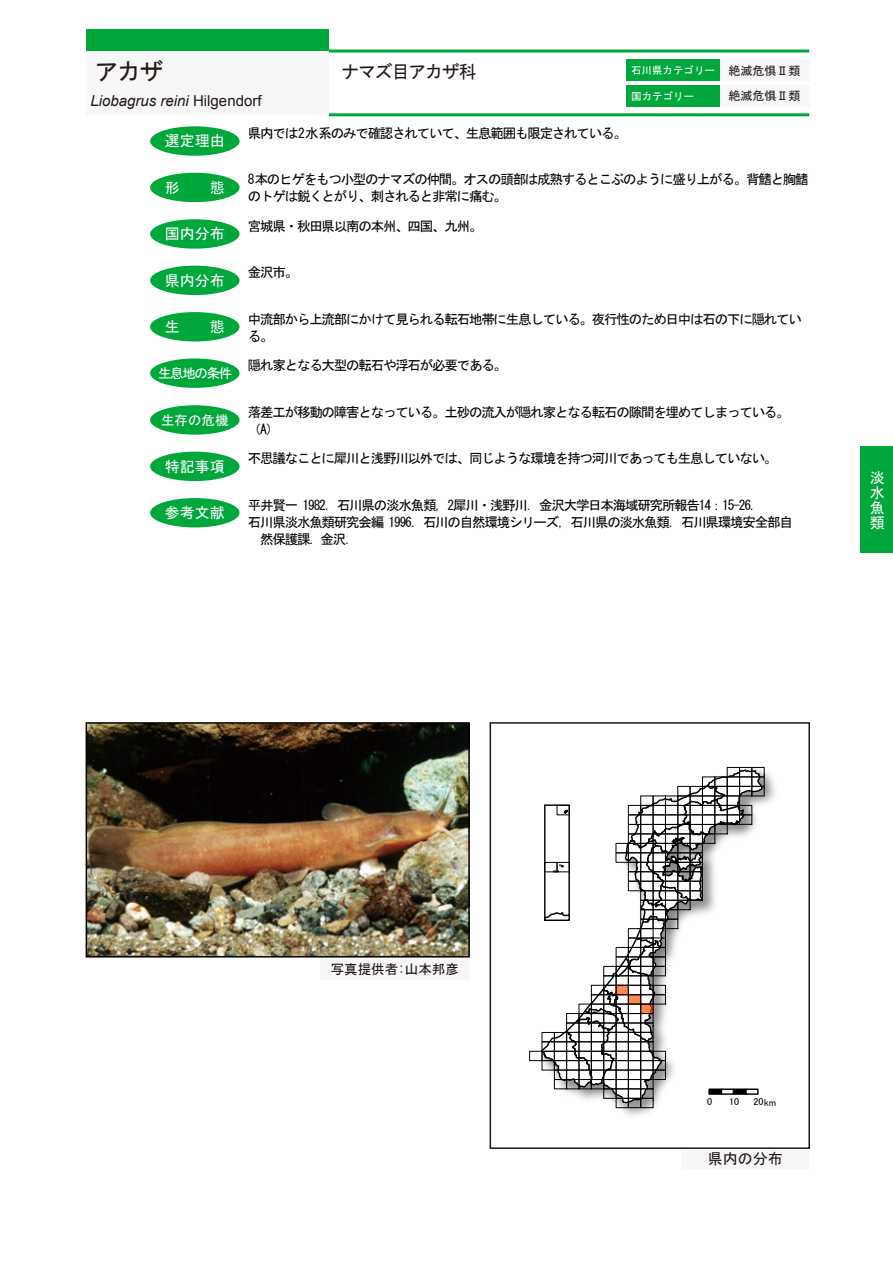
<style>
.page{position:relative;width:893px;height:1263px;background:#fff}
.page>*{position:absolute;margin:0;border:0;box-sizing:border-box;transform-origin:0 0}
.t1{font:24px "MS Gothic";color:#221815}
.t2{font:18px "MS Gothic";letter-spacing:-.07em;color:#221815}
.t3{font:15px/15px "MS Gothic";color:#fff;text-align:justify}
.t4{font:italic 15px "Arial";color:#221815}
.t5{font:15px "MS Gothic";color:#221815}
.t6{font:13.5px/17px "MS Gothic";letter-spacing:-.09em;color:#040000}
.t7{font:13.5px "MS Gothic";letter-spacing:-.1em;color:#fff}
.t8{font:13.5px "MS Gothic";color:#221815}
.t9{font:12px "MS Gothic";color:#221815}
.t10{font:10.5px "MS Gothic";color:#fff}
.t11{font:10.05px "MS UI Gothic";color:#000}
.s1{font-size:12px;color:#221815}
.s2{font-style:normal}
</style>
<div class="page">
<div style="left:720px;top:60px;width:89px;height:21px;background:#f7f7f7"></div>
<hr style="left:329px;top:50px;width:480px;height:3px;background:#00a73b">
<hr style="left:329px;top:113px;width:480px;height:3px;background:#00a73b">
<div style="left:626px;top:60px;width:94px;height:21px;background:#00a73b"></div>
<div style="left:86px;top:30px;width:243px;height:21px;background:#00a73b"></div>
<div style="left:86px;top:51px;width:243px;height:64px;background:#f7f7f7"></div>
<div style="left:720px;top:85px;width:89px;height:21px;background:#f7f7f7"></div>
<div style="left:626px;top:85px;width:94px;height:21px;background:#00a73b"></div>
<div style="left:150px;top:219px;width:90px;height:30px;background:#00a73b;border-radius:50%"></div>
<div style="left:150px;top:266px;width:90px;height:29px;background:#00a73b;border-radius:50%"></div>
<div style="left:150px;top:173px;width:90px;height:29px;background:#00a73b;border-radius:50%"></div>
<div style="left:150px;top:126px;width:90px;height:30px;background:#00a73b;border-radius:50%"></div>
<div style="left:150px;top:312px;width:90px;height:29px;background:#00a73b;border-radius:50%"></div>
<div style="left:150px;top:405px;width:90px;height:30px;background:#00a73b;border-radius:50%"></div>
<div style="left:150px;top:452px;width:90px;height:29px;background:#00a73b;border-radius:50%"></div>
<div style="left:150px;top:498px;width:90px;height:29px;background:#00a73b;border-radius:50%"></div>
<div style="left:150px;top:358px;width:90px;height:30px;background:#00a73b;border-radius:50%"></div>
<div style="left:682px;top:1148px;width:127px;height:21px;background:#f7f7f7"></div>
<div style="left:860px;top:446px;width:33px;height:107px;background:#00a73b"></div>
<img style="left:89px;top:725px;width:378px;height:229px">
<div style="left:86px;top:722px;width:384px;height:235px;border:2px solid #040000"></div>
<div style="left:320px;top:958px;width:149px;height:21px;background:#f7f7f7"></div>
<div style="left:490px;top:722px;width:320px;height:427px;border:2px solid #221815"></div>
<img style="left:506px;top:766px;width:285px;height:383px">
<svg style="left:529px;top:767px;width:236px;height:341px"></svg>
<div style="left:709px;top:1089px;width:12px;height:5px;background:#000"></div>
<div style="left:708px;top:1088px;width:14px;height:7px;border:1px solid #000"></div>
<div style="left:721px;top:1088px;width:13px;height:7px;border:1px solid #000"></div>
<div style="left:733px;top:1089px;width:13px;height:5px;background:#000"></div>
<div style="left:733px;top:1088px;width:13px;height:7px;border:1px solid #000"></div>
<div style="left:745px;top:1088px;width:14px;height:7px;border:1px solid #000"></div>
<h1 class="t1" style="left:95px;top:60px;width:70px">アカザ</h1>
<h2 class="t2" style="left:341px;top:63px;width:137px">ナマズ目アカザ科</h2>
<p class="t10" style="left:631px;top:65px;width:171px">石川県カテゴリー <span class="s1">絶滅危惧Ⅱ類</span></p>
<p class="t10" style="left:631px;top:91px;width:64px">国カテゴリー</p>
<p class="t9" style="left:728px;top:89px;width:73px">絶滅危惧Ⅱ類</p>
<p class="t4" style="left:91px;top:91px;width:172px">Liobagrus reini <span class="s2">Hilgendorf</span></p>
<p class="t3" style="left:165px;top:134px;width:61px">選定理由</p>
<p class="t3" style="left:165px;top:180px;width:61px">形　　態</p>
<p class="t3" style="left:165px;top:226px;width:61px">国内分布</p>
<p class="t3" style="left:165px;top:273px;width:61px">県内分布</p>
<p class="t3" style="left:165px;top:319px;width:61px">生　　態</p>
<p class="t7" style="left:158px;top:366px;width:76px">生息地の条件</p>
<p class="t7" style="left:161px;top:414px;width:69px">生存の危機</p>
<p class="t3" style="left:165px;top:459px;width:61px">特記事項</p>
<p class="t3" style="left:165px;top:505px;width:61px">参考文献</p>
<p class="t6" style="left:248px;top:125px;width:380px">県内では2水系のみで確認されていて、生息範囲も限定されている。</p>
<p class="t6" style="left:248px;top:171px;width:562px">8本のヒゲをもつ小型のナマズの仲間。オスの頭部は成熟するとこぶのように盛り上がる。背鰭と胸鰭のトゲは鋭くとがり、刺されると非常に痛む。</p>
<p class="t6" style="left:248px;top:217px;width:236px">宮城県・秋田県以南の本州、四国、九州。</p>
<p class="t6" style="left:248px;top:264px;width:52px">金沢市。</p>
<p class="t6" style="left:248px;top:310px;width:556px">中流部から上流部にかけて見られる転石地帯に生息している。夜行性のため日中は石の下に隠れている。</p>
<p class="t6" style="left:248px;top:357px;width:261px">隠れ家となる大型の転石や浮石が必要である。</p>
<p class="t6" style="left:248px;top:403px;width:543px">落差工が移動の障害となっている。土砂の流入が隠れ家となる転石の隙間を埋めてしまっている。（A）</p>
<p class="t6" style="left:248px;top:450px;width:531px">不思議なことに犀川と浅野川以外では、同じような環境を持つ河川であっても生息していない。</p>
<p class="t6" style="left:248px;top:496px;width:559px">平井賢一 1982．石川県の淡水魚類，2犀川・浅野川．金沢大学日本海域研究所報告14：15-26．<br>石川県淡水魚類研究会編 1996．石川の自然環境シリーズ，石川県の淡水魚類．石川県環境安全部自　　然保護課. 金沢．</p>
<p class="t3" style="left:870px;top:470px;width:16px">淡水魚類</p>
<p class="t8" style="left:331px;top:962px;width:130px">写真提供者:山本邦彦</p>
<p class="t11" style="left:707px;top:1096px;width:7px">0</p>
<p class="t11" style="left:729px;top:1096px;width:12px">10</p>
<p class="t11" style="left:753px;top:1097px;width:24px">20km</p>
<p class="t5" style="left:708px;top:1151px;width:76px">県内の分布</p>
</div>
